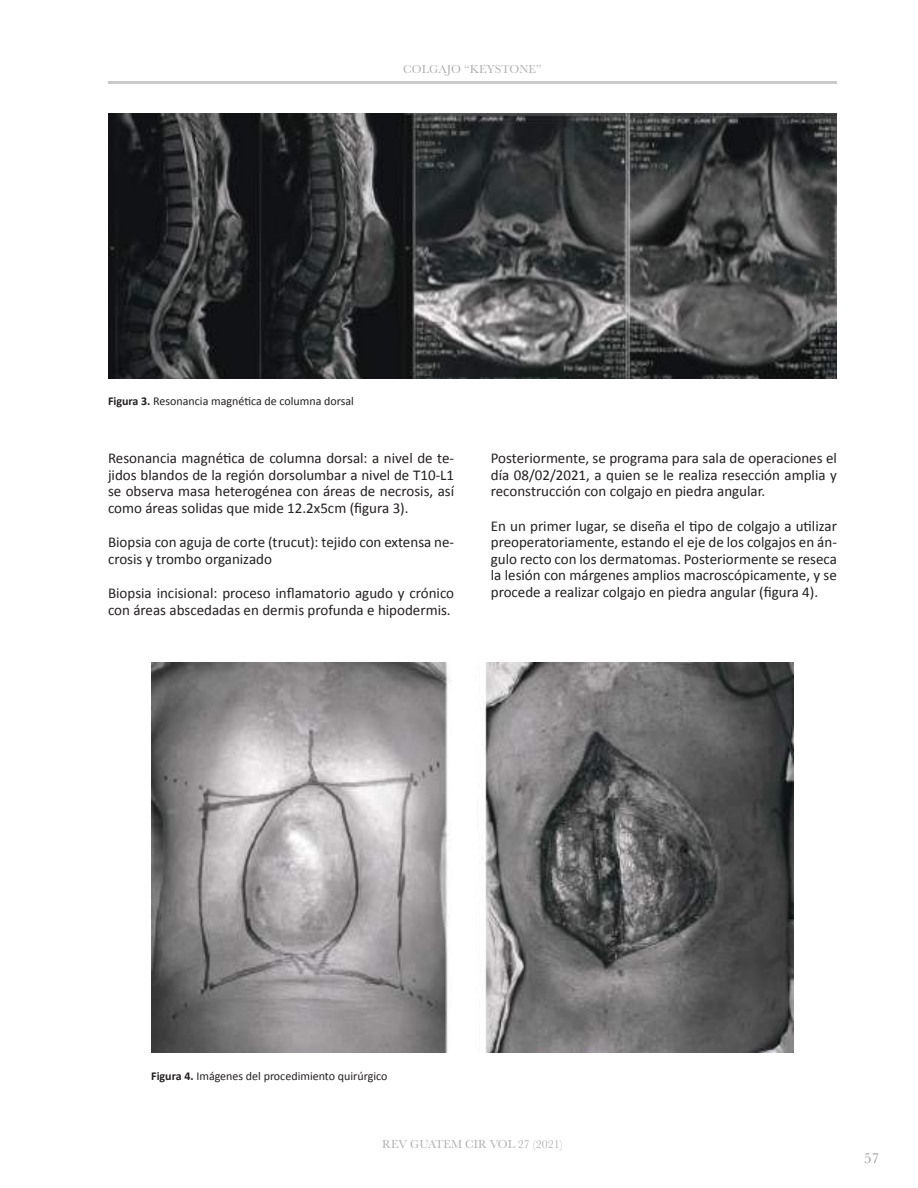
<style>
.page{position:relative;width:918px;height:1188px;background:#fff}
.page>*{position:absolute;margin:0;border:0;box-sizing:border-box;transform-origin:0 0}
.t1{font:15px/16.5px "Calibri";color:#241f1f;text-align:justify}
.t2{font:15px "Baskerville";color:#969698}
.t3{font:12px "Calibri";color:#241f1f}
.t4{font:12px "Baskerville";color:#afafaf}
.s1{font-weight:700}
</style>
<div class="page">
<hr style="left:108px;top:81px;width:729px;height:3px;background:#969698">
<img style="left:108px;top:113px;width:729px;height:265px">
<img style="left:151px;top:662px;width:643px;height:391px">
<p class="t4" style="left:403px;top:61px;width:140px">COLGAJO “KEYSTONE”</p>
<p class="t3" style="left:108px;top:392px;width:247px"><span class="s1">Figura 3.</span> Resonancia magnética de columna dorsal</p>
<p class="t1" style="left:108px;top:449px;width:348px">Resonancia magnética de columna dorsal: a nivel de te&shy;jidos blandos de la región dorsolumbar a nivel de T10-L1 se observa masa heterogénea con áreas de necrosis, así como áreas solidas que mide 12.2x5cm (figura 3).</p>
<p class="t1" style="left:108px;top:533px;width:348px">Biopsia con aguja de corte (trucut): tejido con extensa ne&shy;crosis y trombo organizado</p>
<p class="t1" style="left:108px;top:584px;width:348px">Biopsia incisional: proceso inflamatorio agudo y crónico con áreas abscedadas en dermis profunda e hipodermis.</p>
<p class="t1" style="left:491px;top:449px;width:348px">Posteriormente, se programa para sala de operaciones el día 08/02/2021, a quien se le realiza resección amplia y reconstrucción con colgajo en piedra angular.</p>
<p class="t1" style="left:491px;top:517px;width:348px">En un primer lugar, se diseña el tipo de colgajo a utilizar preoperatoriamente, estando el eje de los colgajos en án&shy;gulo recto con los dermatomas. Posteriormente se reseca la lesión con márgenes amplios macroscópicamente, y se procede a realizar colgajo en piedra angular (figura 4).</p>
<p class="t3" style="left:151px;top:1067px;width:238px"><span class="s1">Figura 4.</span> Imágenes del procedimiento quirúrgico</p>
<p class="t4" style="left:382px;top:1137px;width:182px">REV GUATEM CIR VOL 27 (2021)</p>
<p class="t2" style="left:864px;top:1148px;width:16px">57</p>
</div>
